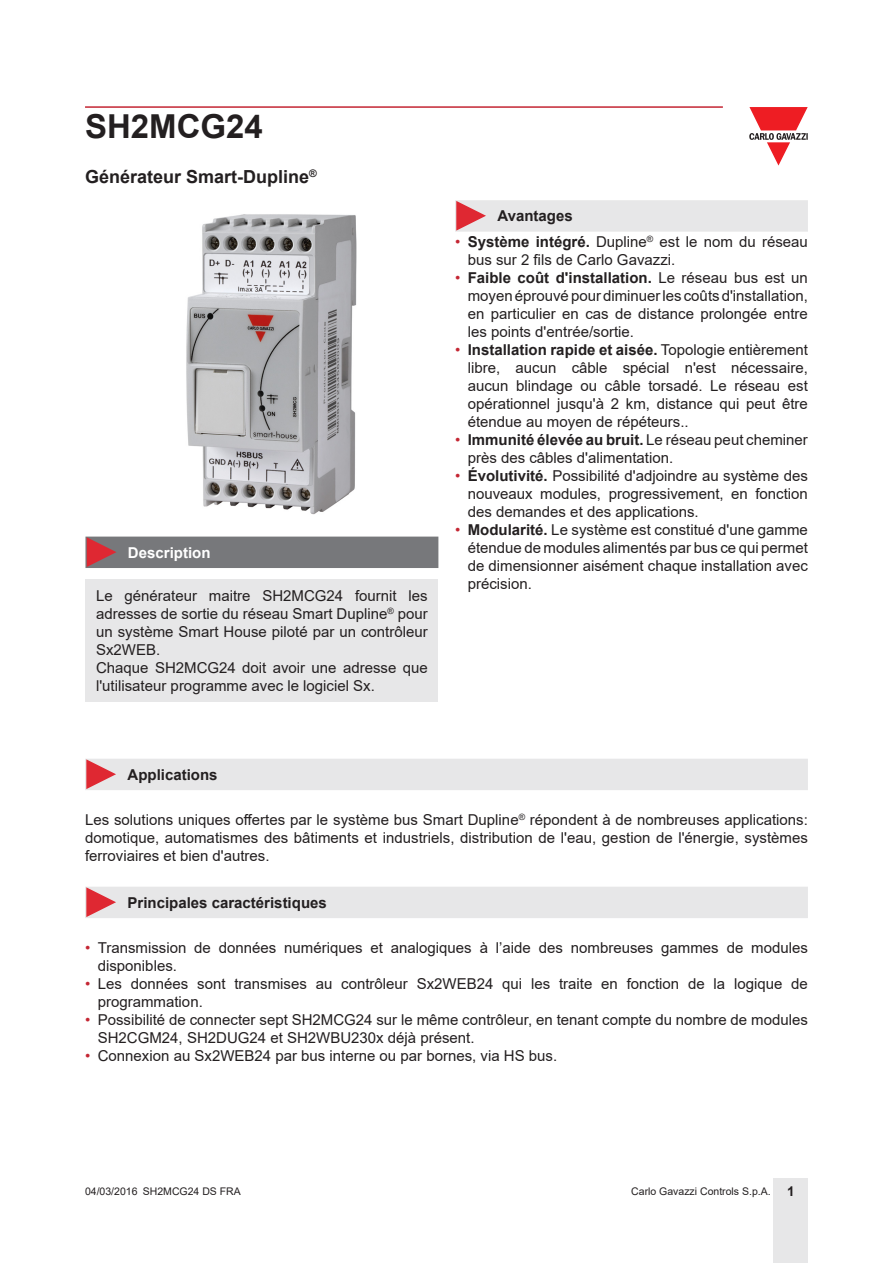
<style>
.page{position:relative;width:893px;height:1263px;background:#fff}
.page>*{position:absolute;margin:0;border:0;box-sizing:border-box;transform-origin:0 0}
.Titolo01_1PM{font:700 33px "Arial";color:#231f20}
.Titolo02{font:700 18px "Arial";color:#231f20}
.Testo{font:15px/18px "Arial";color:#231f20;text-align:justify}
.Titolo03{font:700 15px "Arial";color:#231f20}
.Titolo04{font:700 15px "Arial";color:#fff}
.NumeroPagina{font:10.5px "Arial";color:#231f20}
.Z_CodiceProdotto{font:10.5px "Arial";color:#231f20}
.s1{color:#c42633}
.s2{font-weight:700}
.s3{font-weight:700;font-size:13.5px}
</style>
<div class="page">
<hr style="left:85px;top:106px;width:638px;height:2px;background:#c42633">
<div style="left:774px;top:1178px;width:34px;height:85px;background:#e7e7e8"></div>
<svg style="left:749px;top:107px;width:59px;height:59px"></svg>
<div style="left:85px;top:580px;width:353px;height:122px;background:#e7e7e8"></div>
<img style="left:186px;top:214px;width:171px;height:301px">
<div style="left:85px;top:537px;width:353px;height:31px;background:#77787b"></div>
<div style="left:455px;top:200px;width:353px;height:32px;background:#e7e7e8"></div>
<div style="left:85px;top:759px;width:723px;height:31px;background:#e7e7e8"></div>
<div style="left:85px;top:887px;width:723px;height:31px;background:#e7e7e8"></div>
<p class="Titolo01_1PM" style="left:85px;top:103px;width:179px">SH2MCG24</p>
<p class="Titolo02" style="left:85px;top:164px;width:233px">Générateur Smart-Dupline<sup>®</sup></p>
<p class="Titolo04" style="left:128px;top:542px;width:84px">Description</p>
<p class="Testo" style="left:96px;top:587px;width:333px">Le générateur maitre SH2MCG24 fournit les adresses de sortie du réseau Smart Dupline<sup>®</sup> pour un système Smart House piloté par un contrôleur Sx2WEB.</p>
<p class="Testo" style="left:96px;top:659px;width:333px">Chaque SH2MCG24 doit avoir une adresse que l'utilisateur programme avec le logiciel Sx.</p>
<p class="Titolo03" style="left:497px;top:206px;width:77px">Avantages</p>
<p class="Testo" style="left:468px;top:232px;width:342px;text-indent:-13px"><span class="s1">•</span> <span class="s2">Système intégré.</span> Dupline<sup>®</sup> est le nom du réseau bus sur 2 fils de Carlo Gavazzi.</p>
<p class="Testo" style="left:468px;top:268px;width:342px;text-indent:-13px"><span class="s1">•</span> <span class="s2">Faible coût d'installation.</span> Le réseau bus est un moyen éprouvé pour diminuer les coûts d'installation, en particulier en cas de distance prolongée entre les points d'entrée/sortie.</p>
<p class="Testo" style="left:468px;top:340px;width:342px;text-indent:-13px"><span class="s1">•</span> <span class="s2">Installation rapide et aisée.</span> Topologie entièrement libre, aucun câble spécial n'est nécessaire, aucun blindage ou câble torsadé. Le réseau est opérationnel jusqu'à 2 km, distance qui peut être étendue au moyen de répéteurs..</p>
<p class="Testo" style="left:468px;top:430px;width:342px;text-indent:-13px"><span class="s1">•</span> <span class="s2">Immunité élevée au bruit.</span> Le réseau peut cheminer près des câbles d'alimentation.</p>
<p class="Testo" style="left:468px;top:466px;width:342px;text-indent:-13px"><span class="s1">•</span> <span class="s2">Évolutivité.</span> Possibilité d'adjoindre au système des nouveaux modules, progressivement, en fonction des demandes et des applications.</p>
<p class="Testo" style="left:468px;top:520px;width:342px;text-indent:-13px"><span class="s1">•</span> <span class="s2">Modularité.</span> Le système est constitué d'une gamme étendue de modules alimentés par bus ce qui permet de dimensionner aisément chaque installation avec précision.</p>
<p class="Titolo03" style="left:128px;top:764px;width:92px">Applications</p>
<p class="Testo" style="left:85px;top:811px;width:724px">Les solutions uniques offertes par le système bus Smart Dupline<sup>®</sup> répondent à de nombreuses applications: domotique, automatismes des bâtiments et industriels, distribution de l'eau, gestion de l'énergie, systèmes ferroviaires et bien d'autres.</p>
<p class="Titolo03" style="left:128px;top:892px;width:201px">Principales caractéristiques</p>
<p class="Testo" style="left:98px;top:939px;width:712px;text-indent:-13px"><span class="s1">•</span> Transmission de données numériques et analogiques à l’aide des nombreuses gammes de modules disponibles.</p>
<p class="Testo" style="left:98px;top:975px;width:712px;text-indent:-13px"><span class="s1">•</span> Les données sont transmises au contrôleur Sx2WEB24 qui les traite en fonction de la logique de programmation.</p>
<p class="Testo" style="left:98px;top:1011px;width:712px;text-indent:-13px"><span class="s1">•</span> Possibilité de connecter sept SH2MCG24 sur le même contrôleur, en tenant compte du nombre de modules<br>SH2CGM24, SH2DUG24 et SH2WBU230x déjà présent.</p>
<p class="Testo" style="left:85px;top:1047px;width:474px"><span class="s1">•</span> Connexion au Sx2WEB24 par bus interne ou par bornes, via HS bus.</p>
<p class="Z_CodiceProdotto" style="left:85px;top:1183px;width:157px">04/03/2016 SH2MCG24 DS FRA</p>
<p class="NumeroPagina" style="left:631px;top:1183px;width:165px">Carlo Gavazzi Controls S.p.A. <span class="s3">1</span></p>
</div>
